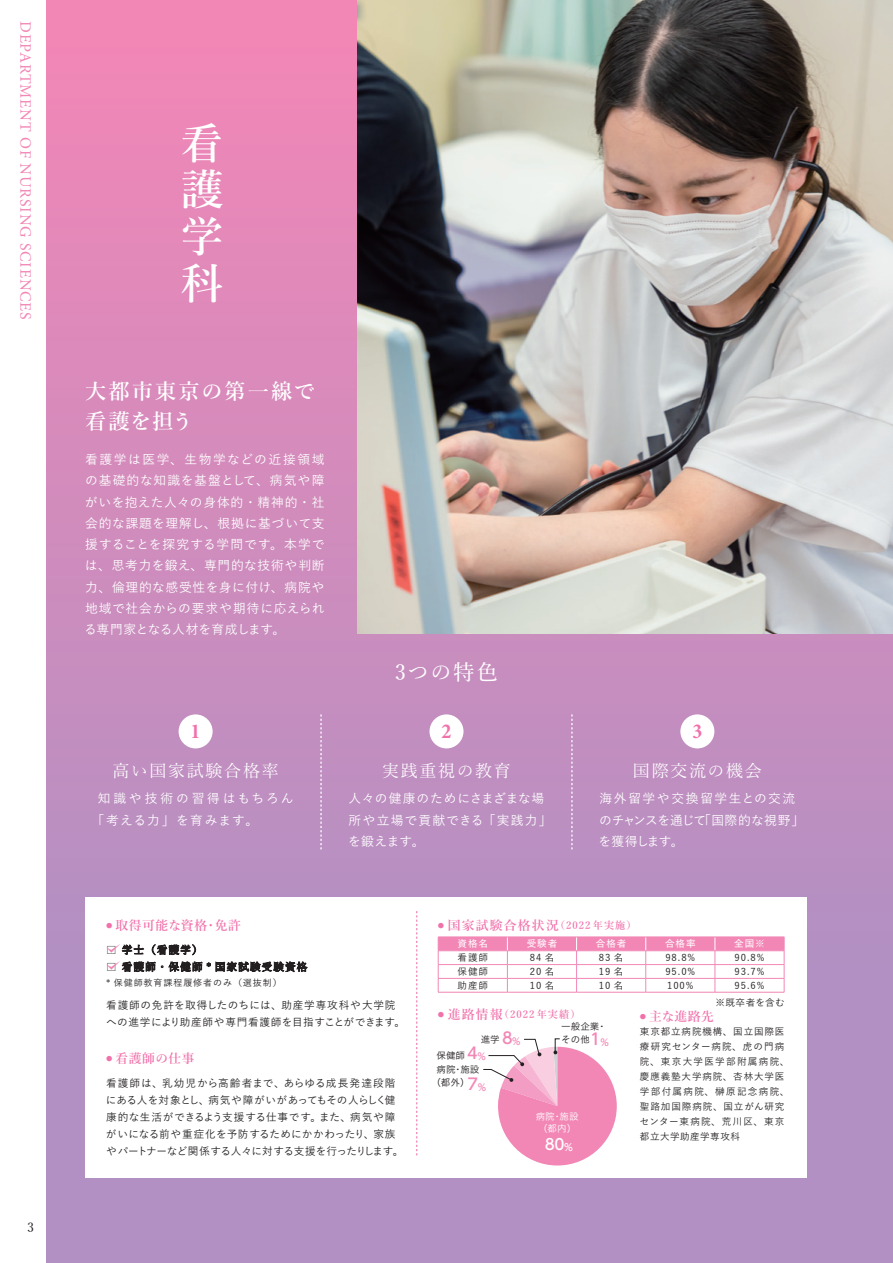
<style>
.page{position:relative;width:893px;height:1263px;background:#fff}
.page>*{position:absolute;margin:0;border:0;box-sizing:border-box;transform-origin:0 0}
.t1{font:600 42.45px/46.8px "Yu Min Pr 6 N";color:#fff;text-align:justify}
.t2{font:600 21.3px/29.7px "Yu Min Pr 6 N";letter-spacing:.1em;color:#fff}
.t3{font:500 21.3px "Yu Min Pr 6 N";letter-spacing:.08em;color:#fff}
.t4{font:700 condensed 21.3px "Minion Pro";color:#f171ab}
.t5{font:16.95px "Yu Min Pr 6 N";letter-spacing:.1em;color:#fff}
.t6{font:15.9px "Minion Pro";letter-spacing:.05em;color:#f287b6}
.t7{font:500 15.75px/30.9px "MO Clear Tone SG";color:#f287b6}
.t8{font:500 15px "MO Clear Tone SG";color:#fff}
.t9{font:500 12.75px/21.3px "Yu Go Pr 6 N";letter-spacing:.06em;color:#fff;text-align:justify}
.t10{font:500 12.75px/21.3px "Yu Go Pr 6 N";letter-spacing:.03em;color:#fff}
.t11{font:500 12.75px/21.3px "Yu Go Pr 6 N";letter-spacing:.16em;color:#fff}
.t12{font:600 12.75px "Yu Min Pr 6 N";letter-spacing:.05em;color:#f171ab}
.t13{font:500 12.75px "Yu Min Pr 6 N";color:#231f20}
.t14{font:500 10.65px/17px "Yu Go Pr 6 N";letter-spacing:.035em;color:#231f20}
.t15{font:500 10.65px/17px "Yu Go Pr 6 N";letter-spacing:.065em;color:#231f20}
.t16{font:10.65px "Yu Min Pr 6 N";letter-spacing:.1em;color:#231f20}
.t17{font:600 10.2px "Yu Min Pr 6 N";letter-spacing:.1em;color:#f171ab}
.t18{font:500 9.6px/14.9px "Yu Go Pr 6 N";letter-spacing:.095em;color:#231f20}
.t19{font:9.6px/12.8px "Koburina Go Std N W3";color:#231f20}
.t20{font:600 9.6px "Yu Go Pr 6 N";letter-spacing:.1em;color:#fff}
.t21{font:9.6px/12.8px "Koburina Go Std N W3";color:#fff}
.t22{font:500 9px "Yu Go Pr 6 N";letter-spacing:.1em;color:#231f20}
.s1{font-size:6.45px}
.s2{font-size:12.75px}
.s3{font-size:9.6px}
.s4{font-size:10.05px}
</style>
<div class="page">
<div style="left:47px;top:0;width:846px;height:1263px;background:linear-gradient(to bottom,#f187b6,#a692c5)"></div>
<img style="left:357px;top:0;width:536px;height:634px">
<div style="left:85px;top:897px;width:721px;height:281px;background:#fff"></div>
<svg style="left:416px;top:911px;width:1px;height:244px"></svg>
<svg style="left:106px;top:944px;width:14px;height:9px"></svg>
<svg style="left:106px;top:961px;width:14px;height:9px"></svg>
<svg style="left:438px;top:937px;width:347px;height:55px"></svg>
<hr style="left:438px;top:992px;width:69px;height:1px;background:#f287b6">
<hr style="left:507px;top:992px;width:70px;height:1px;background:#f287b6">
<hr style="left:577px;top:992px;width:69px;height:1px;background:#f287b6">
<hr style="left:646px;top:992px;width:69px;height:1px;background:#f287b6">
<hr style="left:715px;top:992px;width:69px;height:1px;background:#f287b6">
<svg style="left:483px;top:1038px;width:134px;height:127px"></svg>
<svg style="left:320px;top:714px;width:2px;height:135px"></svg>
<svg style="left:571px;top:714px;width:2px;height:135px"></svg>
<div style="left:179px;top:714px;width:34px;height:34px;background:#fff;border-radius:50%"></div>
<div style="left:680px;top:714px;width:34px;height:34px;background:#fff;border-radius:50%"></div>
<div style="left:429px;top:714px;width:34px;height:34px;background:#fff;border-radius:50%"></div>
<p class="t6" style="left:36px;top:21px;width:300px;rotate:90deg">DEPARTMENT OF NURSING SCIENCES</p>
<p class="t13" style="left:28px;top:1215px;width:8px">3</p>
<h1 class="t1" style="left:181px;top:121px;width:44px">看護学科</h1>
<h2 class="t2" style="left:85px;top:377px;width:232px">大都市東京の第一線で看護を担う</h2>
<p class="t9" style="left:84px;top:447px;width:242px">看護学は医学、生物学などの近接領域の基礎的な知識を基盤として、病気や障がいを抱えた人々の身体的・精神的・社会的な課題を理解し、根拠に基づいて支援することを探究する学問です。本学では、思考力を鍛え、専門的な技術や判断力、倫理的な感受性を身に付け、病院や地域で社会からの要求や期待に応えられる専門家となる人材を育成します。</p>
<h2 class="t3" style="left:395px;top:652px;width:104px">3つの特色</h2>
<h2 class="t4" style="left:191px;top:717px;width:11px">1</h2>
<h2 class="t4" style="left:442px;top:717px;width:11px">2</h2>
<h2 class="t4" style="left:692px;top:717px;width:11px">3</h2>
<h3 class="t5" style="left:112px;top:755px;width:168px">高い国家試験合格率</h3>
<p class="t11" style="left:91px;top:786px;width:204px;text-indent:6px">知識や技術の習得はもちろん「考える力」を育みます。</p>
<h3 class="t5" style="left:382px;top:755px;width:130px">実践重視の教育</h3>
<p class="t9" style="left:348px;top:786px;width:205px;text-align:left">人々の健康のためにさまざまな場所や立場で貢献できる「実践力」を鍛えます。</p>
<h3 class="t5" style="left:633px;top:755px;width:130px">国際交流の機会</h3>
<p class="t10" style="left:599px;top:786px;width:207px">海外留学や交換留学生との交流のチャンスを通じて「国際的な視野」を獲得します。</p>
<p class="t12" style="left:106px;top:918px;width:136px"><sup>●</sup> 取得可能な資格・免許</p>
<p class="t16" style="left:106px;top:940px;width:98px">□ 学士（看護学）</p>
<p class="t16" style="left:106px;top:957px;width:203px">□ 看護師・保健師 * 国家試験受験資格</p>
<p class="t22" style="left:106px;top:975px;width:182px">* 保健師教育課程履修者のみ（選抜制）　</p>
<p class="t15" style="left:106px;top:995px;width:301px">看護師の免許を取得したのちには、助産学専攻科や大学院への進学により助産師や専門看護師を目指すことができます。</p>
<p class="t12" style="left:106px;top:1051px;width:90px"><sup>●</sup> 看護師の仕事</p>
<p class="t14" style="left:106px;top:1073px;width:299px">看護師は、乳幼児から高齢者まで、あらゆる成長発達段階にある人を対象とし、病気や障がいがあってもその人らしく健康的な生活ができるよう支援する仕事です。また、病気や障がいになる前や重症化を予防するためにかかわったり、家族やパートナーなど関係する人々に対する支援を行ったりします。</p>
<p class="t17" style="left:438px;top:920px;width:200px"><span class="s1">●</span> <span class="s2">国家試験合格状況</span>（2022年実施）</p>
<p class="t20" style="left:457px;top:935px;width:32px">資格名</p>
<p class="t20" style="left:527px;top:935px;width:32px">受験者</p>
<p class="t20" style="left:596px;top:935px;width:32px">合格者</p>
<p class="t20" style="left:665px;top:935px;width:32px">合格率</p>
<p class="t20" style="left:734px;top:935px;width:32px">全国※</p>
<p class="t18" style="left:457px;top:949px;width:32px">看護師</p>
<p class="t18" style="left:530px;top:949px;width:26px">84 名</p>
<p class="t18" style="left:599px;top:949px;width:26px">83 名</p>
<p class="t18" style="left:665px;top:949px;width:31px">98.8%</p>
<p class="t18" style="left:735px;top:949px;width:31px">90.8%</p>
<p class="t18" style="left:457px;top:963px;width:32px">保健師</p>
<p class="t18" style="left:530px;top:963px;width:26px">20 名</p>
<p class="t18" style="left:599px;top:963px;width:26px">19 名</p>
<p class="t18" style="left:665px;top:963px;width:31px">95.0%</p>
<p class="t18" style="left:735px;top:963px;width:31px">93.7%</p>
<p class="t18" style="left:457px;top:977px;width:32px">助産師</p>
<p class="t18" style="left:530px;top:977px;width:26px">10 名</p>
<p class="t18" style="left:599px;top:977px;width:26px">10 名</p>
<p class="t18" style="left:667px;top:977px;width:28px">100%</p>
<p class="t18" style="left:735px;top:977px;width:31px">95.6%</p>
<p class="t18" style="left:715px;top:993px;width:71px">※既卒者を含む</p>
<p class="t17" style="left:438px;top:1008px;width:144px"><span class="s1">●</span> <span class="s2">進路情報</span>（2022年実績）</p>
<p class="t12" style="left:640px;top:1009px;width:76px"><sup>●</sup> 主な進路先</p>
<p class="t18" style="left:640px;top:1023px;width:151px">東京都立病院機構、国立国際医療研究センター病院、虎の門病院、東京大学医学部附属病院、慶應義塾大学病院、杏林大学医学部付属病院、榊原記念病院、聖路加国際病院、国立がん研究センター東病院、荒川区、東京都立大学助産学専攻科</p>
<p class="t19" style="left:561px;top:1020px;width:47px">一般企業・その他</p>
<p class="t7" style="left:502px;top:1022px;width:20px">8<span class="s3">%</span></p>
<p class="t7" style="left:590px;top:1024px;width:20px">1<span class="s3">%</span></p>
<p class="t19" style="left:481px;top:1033px;width:21px">進学</p>
<p class="t7" style="left:468px;top:1038px;width:20px">4<span class="s3">%<br></span>7<span class="s3">%</span></p>
<p class="t19" style="left:436px;top:1048px;width:30px">保健師</p>
<p class="t19" style="left:431px;top:1063px;width:50px;text-indent:5px">病院・施設（都外）</p>
<p class="t21" style="left:536px;top:1109px;width:45px">病院・施設（都内）</p>
<p class="t8" style="left:545px;top:1134px;width:29px">80<span class="s4">%</span></p>
</div>
